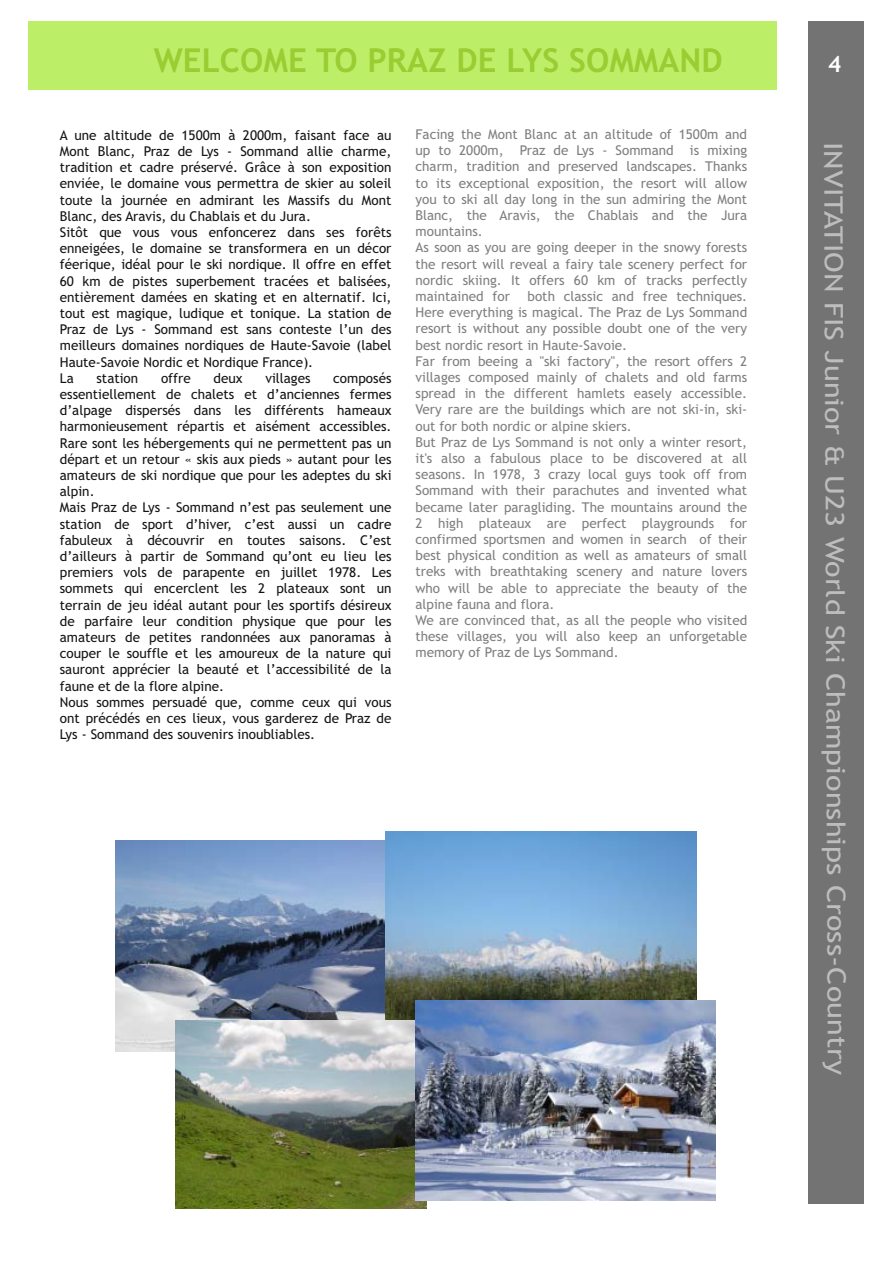
<style>
.page{position:relative;width:893px;height:1263px;background:#fff}
.page>*{position:absolute;margin:0;border:0;box-sizing:border-box;transform-origin:0 0}
.t1{font:700 33px "Trebuchet MS";color:#99cd32}
.t2{font:25.5px "Trebuchet MS";letter-spacing:-.005em;color:#bdbdbd;scale:1.2 1}
.t3{font:700 22.5px "Trebuchet MS";color:#fff}
.t4{font:13.5px/16.2px "Trebuchet MS";color:#161413}
.t5{font:13.5px/16.2px "Trebuchet MS";color:#7f7f7f}
</style>
<div class="page">
<div style="left:28px;top:21px;width:749px;height:69px;background:#bdee68"></div>
<div style="left:808px;top:21px;width:55px;height:1183px;background:#737373"></div>
<img style="left:115px;top:840px;width:270px;height:211px">
<img style="left:385px;top:832px;width:312px;height:188px">
<img style="left:175px;top:1020px;width:251px;height:189px">
<img style="left:415px;top:1001px;width:300px;height:200px">
<h1 class="t1" style="left:154px;top:47px;width:570px">WELCOME TO PRAZ DE LYS SOMMAND</h1>
<p class="t4" style="left:60px;top:128px;width:333px">A une altitude de 1500m à 2000m, faisant face au Mont Blanc, Praz de Lys - Sommand allie charme, tradition et cadre préservé. Grâce à son exposition enviée, le domaine vous permettra de skier au soleil toute la journée en admirant les Massifs du Mont Blanc, des Aravis, du Chablais et du Jura.<br>Sitôt que vous vous enfoncerez dans ses forêts enneigées, le domaine se transformera en un décor féerique, idéal pour le ski nordique. Il offre en effet 60 km de pistes superbement tracées et balisées, entièrement damées en skating et en alternatif. Ici, tout est magique, ludique et tonique. La station de Praz de Lys - Sommand est sans conteste l’un des meilleurs domaines nordiques de Haute-Savoie (label Haute-Savoie Nordic et Nordique France).<br>La</p>
<p class="t4" style="left:60px;top:371px;width:333px;text-indent:273px">composés essentiellement de chalets et d’anciennes fermes d’alpage dispersés dans les différents hameaux harmonieusement répartis et aisément accessibles.<br>Rare sont les hébergements qui ne permettent pas un départ et un retour « skis aux pieds » autant pour les amateurs de ski nordique que pour les adeptes du ski alpin.<br>Mais Praz de Lys - Sommand n’est pas seulement une station de sport d’hiver, c’est aussi un cadre fabuleux à découvrir en toutes saisons. C’est d’ailleurs à partir de Sommand qu’ont eu lieu les premiers vols de parapente en juillet 1978. Les sommets qui encerclent les 2 plateaux sont un terrain de jeu idéal autant pour les sportifs désireux de parfaire leur condition physique que pour les amateurs de petites randonnées aux panoramas à couper le souffle et les amoureux de la nature qui sauront apprécier la beauté et l’accessibilité de la faune et de la flore alpine.<br>Nous sommes persuadé que, comme ceux qui vous ont précédés en ces lieux, vous garderez de Praz de Lys - Sommand des souvenirs inoubliables.</p>
<p class="t4" style="left:96px;top:371px;width:43px">station</p>
<p class="t4" style="left:161px;top:371px;width:31px">offre</p>
<p class="t4" style="left:214px;top:371px;width:31px">deux</p>
<p class="t4" style="left:265px;top:371px;width:47px">villages</p>
<p class="t5" style="left:415px;top:127px;width:333px">Facing the Mont Blanc at an altitude of 1500m and up to 2000m, Praz de Lys - Sommand is mixing charm, tradition and preserved landscapes. Thanks to its exceptional exposition, the resort will allow you to ski all day long in the sun admiring the Mont Blanc, the Aravis, the Chablais and the Jura mountains.<br>As soon as you are going deeper in the snowy forests the resort will reveal a fairy tale scenery perfect for nordic skiing. It offers 60 km of tracks perfectly maintained for</p>
<p class="t5" style="left:415px;top:289px;width:333px;text-indent:112px">both classic and free techniques.<br>Here everything is magical. The Praz de Lys Sommand resort is without any possible doubt one of the very best nordic resort in Haute-Savoie.<br>Far from beeing a "ski factory", the resort offers 2 villages composed mainly of chalets and old farms spread in the different hamlets easely accessible.<br>Very rare are the buildings which are not ski-in, ski&shy;out for both nordic or alpine skiers.<br>But Praz de Lys Sommand is not only a winter resort, it's also a fabulous place to be discovered at all seasons. In 1978, 3 crazy local guys took off from Sommand with their parachutes and invented what became later paragliding. The mountains around the 2 high plateaux are perfect playgrounds for confirmed sportsmen and women in search of their best physical condition as well as amateurs of small treks with breathtaking scenery and nature lovers who will be able to appreciate the beauty of the alpine fauna and flora.<br>We are convinced that, as all the people who visited these villages, you will also keep an unforgetable memory of Praz de Lys Sommand.</p>
<h3 class="t3" style="left:828px;top:55px;width:15px">4</h3>
<h2 class="t2" style="left:845px;top:142px;width:779px;rotate:90deg">INVITATION FIS Junior &amp; U23 World Ski Championships Cross-Country</h2>
</div>
